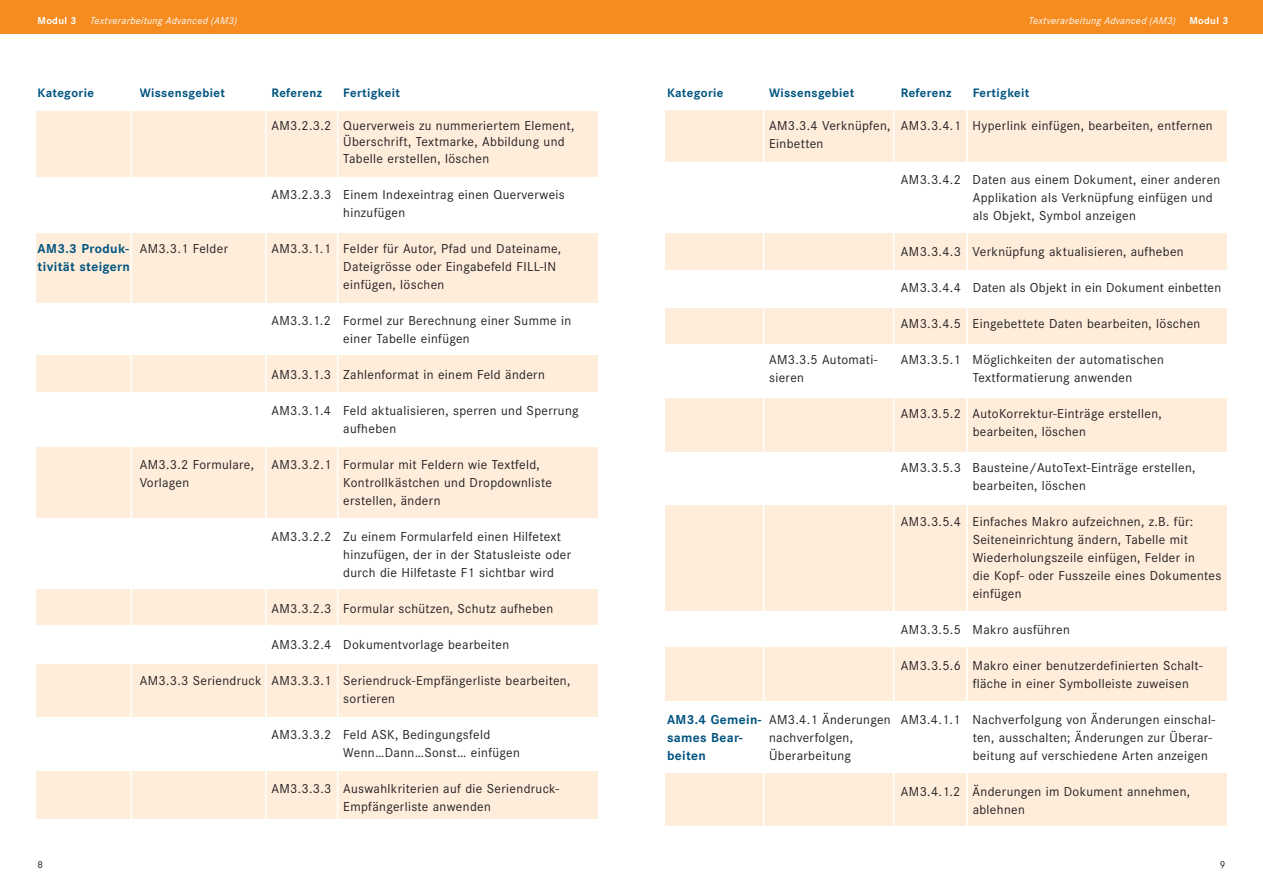
<style>
.page{position:relative;width:1263px;height:893px;background:#fff}
.page>*{position:absolute;margin:0;border:0;box-sizing:border-box;transform-origin:0 0}
.t1{font:13.5px/18px "Corporate S";letter-spacing:.025em;color:#231f20}
.t2{font:700 13.5px "Corporate S";letter-spacing:.03em;color:#005480}
.t3{font:700 12.75px "Corporate S";letter-spacing:.03em;color:#005480}
.t4{font:italic 10.5px "Corporate S";letter-spacing:.025em;color:#fff}
.t5{font:700 10.5px "Corporate S";letter-spacing:.03em;color:#fff}
.t6{font:10.5px "Corporate S";color:#231f20}
.s1{font-weight:700;color:#005480}
</style>
<div class="page">
<div style="left:0;top:0;width:1263px;height:34px;background:#f68b1f"></div>
<div style="left:36px;top:111px;width:561px;height:65px;background:#feeddb"></div>
<div style="left:36px;top:233px;width:561px;height:70px;background:#feeddb"></div>
<div style="left:36px;top:356px;width:561px;height:36px;background:#feeddb"></div>
<div style="left:36px;top:448px;width:561px;height:70px;background:#feeddb"></div>
<div style="left:36px;top:589px;width:561px;height:36px;background:#feeddb"></div>
<div style="left:36px;top:664px;width:561px;height:52px;background:#feeddb"></div>
<div style="left:36px;top:771px;width:561px;height:48px;background:#feeddb"></div>
<hr style="left:265px;top:77px;width:1px;height:762px;background:#fff">
<hr style="left:337px;top:90px;width:1px;height:774px;background:#fff">
<hr style="left:130px;top:97px;width:2px;height:735px;background:#fff">
<div style="left:665px;top:111px;width:562px;height:51px;background:#feeddb"></div>
<div style="left:665px;top:234px;width:562px;height:36px;background:#feeddb"></div>
<div style="left:665px;top:308px;width:562px;height:36px;background:#feeddb"></div>
<div style="left:665px;top:398px;width:562px;height:54px;background:#feeddb"></div>
<div style="left:665px;top:505px;width:562px;height:105px;background:#feeddb"></div>
<div style="left:665px;top:647px;width:562px;height:54px;background:#feeddb"></div>
<div style="left:665px;top:774px;width:562px;height:52px;background:#feeddb"></div>
<hr style="left:893px;top:83px;width:1px;height:743px;background:#fff">
<hr style="left:966px;top:96px;width:2px;height:730px;background:#fff">
<hr style="left:763px;top:103px;width:1px;height:735px;background:#fff">
<p class="t5" style="left:38px;top:17px;width:40px">Modul 3</p>
<p class="t4" style="left:90px;top:17px;width:149px">Textverarbeitung Advanced (AM3)</p>
<p class="t4" style="left:1029px;top:17px;width:149px">Textverarbeitung Advanced (AM3)</p>
<p class="t5" style="left:1189px;top:17px;width:40px">Modul 3</p>
<p class="t3" style="left:38px;top:88px;width:58px">Kategorie</p>
<p class="t3" style="left:140px;top:88px;width:87px">Wissensgebiet</p>
<p class="t3" style="left:272px;top:88px;width:52px">Referenz</p>
<p class="t3" style="left:343px;top:88px;width:58px">Fertigkeit</p>
<p class="t1" style="left:343px;top:118px;width:233px;line-height:16.5px;text-indent:-72px">AM3.2.3.2 Querverweis zu nummeriertem Element,<br>Überschrift, Textmarke, Abbildung und<br>Tabelle erstellen, löschen</p>
<p class="t1" style="left:343px;top:187px;width:223px;text-indent:-72px">AM3.2.3.3 Einem Indexeintrag einen Querverweis hinzufügen</p>
<p class="t1" style="left:38px;top:241px;width:192px"><span class="s1">AM3.3 Produk-</span> AM3.3.1 Felder</p>
<p class="t1" style="left:271px;top:241px;width:291px">AM3.3.1.1 Felder für Autor, Pfad und Dateiname,</p>
<p class="t2" style="left:38px;top:262px;width:94px">tivität steigern</p>
<p class="t1" style="left:343px;top:259px;width:214px">Dateigrösse oder Eingabefeld FILL-IN einfügen, löschen</p>
<p class="t1" style="left:343px;top:313px;width:229px;text-indent:-72px">AM3.3.1.2 Formel zur Berechnung einer Summe in einer Tabelle einfügen</p>
<p class="t1" style="left:271px;top:367px;width:275px">AM3.3.1.3 Zahlenformat in einem Feld ändern</p>
<p class="t1" style="left:343px;top:403px;width:237px;text-indent:-72px">AM3.3.1.4 Feld aktualisieren, sperren und Sperrung aufheben</p>
<p class="t1" style="left:140px;top:457px;width:116px">AM3.3.2 Formulare,</p>
<p class="t1" style="left:271px;top:457px;width:270px">AM3.3.2.1 Formular mit Feldern wie Textfeld,</p>
<p class="t1" style="left:140px;top:475px;width:51px">Vorlagen</p>
<p class="t1" style="left:343px;top:475px;width:210px">Kontrollkästchen und Dropdownliste erstellen, ändern</p>
<p class="t1" style="left:343px;top:529px;width:229px;text-indent:-72px">AM3.3.2.2 Zu einem Formularfeld einen Hilfetext hinzufügen, der in der Statusleiste oder durch die Hilfetaste F1 sichtbar wird</p>
<p class="t1" style="left:271px;top:601px;width:283px">AM3.3.2.3 Formular schützen, Schutz aufheben</p>
<p class="t1" style="left:271px;top:637px;width:239px">AM3.3.2.4 Dokumentvorlage bearbeiten</p>
<p class="t1" style="left:343px;top:673px;width:229px;text-indent:-204px">AM3.3.3 Seriendruck AM3.3.3.1 Seriendruck-Empfängerliste bearbeiten, sortieren</p>
<p class="t1" style="left:343px;top:727px;width:178px;text-indent:-72px">AM3.3.3.2 Feld ASK, Bedingungsfeld<br>Wenn…Dann…Sonst… einfügen</p>
<p class="t1" style="left:271px;top:781px;width:289px;text-align:center">AM3.3.3.3 Auswahlkriterien auf die Seriendruck-<br>Empfängerliste anwenden</p>
<p class="t3" style="left:667px;top:88px;width:58px">Kategorie</p>
<p class="t3" style="left:769px;top:88px;width:87px">Wissensgebiet</p>
<p class="t3" style="left:901px;top:88px;width:52px">Referenz</p>
<p class="t3" style="left:973px;top:88px;width:58px">Fertigkeit</p>
<p class="t1" style="left:769px;top:118px;width:445px">AM3.3.4 Verknüpfen, AM3.3.4.1 Hyperlink einfügen, bearbeiten, entfernen<br>Einbetten</p>
<p class="t1" style="left:973px;top:172px;width:249px;text-indent:-72px">AM3.3.4.2 Daten aus einem Dokument, einer anderen<br>Applikation als Verknüpfung einfügen und als Objekt, Symbol anzeigen</p>
<p class="t1" style="left:901px;top:244px;width:284px">AM3.3.4.3 Verknüpfung aktualisieren, aufheben</p>
<p class="t1" style="left:901px;top:280px;width:322px">AM3.3.4.4 Daten als Objekt in ein Dokument einbetten</p>
<p class="t1" style="left:901px;top:316px;width:301px">AM3.3.4.5 Eingebettete Daten bearbeiten, löschen</p>
<p class="t1" style="left:769px;top:352px;width:110px">AM3.3.5 Automati-</p>
<p class="t1" style="left:901px;top:352px;width:265px">AM3.3.5.1 Möglichkeiten der automatischen</p>
<p class="t1" style="left:769px;top:370px;width:36px">sieren</p>
<p class="t1" style="left:973px;top:370px;width:161px">Textformatierung anwenden</p>
<p class="t1" style="left:901px;top:406px;width:262px;text-align:center">AM3.3.5.2 AutoKorrektur-Einträge erstellen, bearbeiten, löschen</p>
<p class="t1" style="left:973px;top:460px;width:224px;text-indent:-72px">AM3.3.5.3 Bausteine/AutoText-Einträge erstellen, bearbeiten, löschen</p>
<p class="t1" style="left:973px;top:514px;width:250px;text-indent:-72px">AM3.3.5.4 Einfaches Makro aufzeichnen, z.B. für:<br>Seiteneinrichtung ändern, Tabelle mit Wiederholungszeile einfügen, Felder in<br>die Kopf- oder Fusszeile eines Dokumentes einfügen</p>
<p class="t1" style="left:901px;top:622px;width:170px">AM3.3.5.5 Makro ausführen</p>
<p class="t1" style="left:973px;top:658px;width:232px;text-indent:-72px">AM3.3.5.6 Makro einer benutzerdefinierten Schalt&shy;fläche in einer Symbolleiste zuweisen</p>
<p class="t1" style="left:667px;top:712px;width:549px"><span class="s1">AM3.4 Gemein-</span> AM3.4.1 Änderungen AM3.4.1.1 Nachverfolgung von Änderungen einschal&shy;<span class="s1">sames Bear-</span></p>
<p class="t1" style="left:769px;top:730px;width:85px">nachverfolgen,</p>
<p class="t1" style="left:973px;top:730px;width:241px">ten, ausschalten; Änderungen zur Überar-</p>
<p class="t2" style="left:667px;top:751px;width:40px">beiten</p>
<p class="t1" style="left:769px;top:748px;width:83px">Überarbeitung</p>
<p class="t1" style="left:973px;top:748px;width:237px">beitung auf verschiedene Arten anzeigen</p>
<p class="t1" style="left:973px;top:784px;width:219px;text-indent:-72px">AM3.4.1.2 Änderungen im Dokument annehmen, ablehnen</p>
<p class="t6" style="left:38px;top:861px;width:7px">8</p>
<p class="t6" style="left:1220px;top:861px;width:7px">9</p>
</div>
